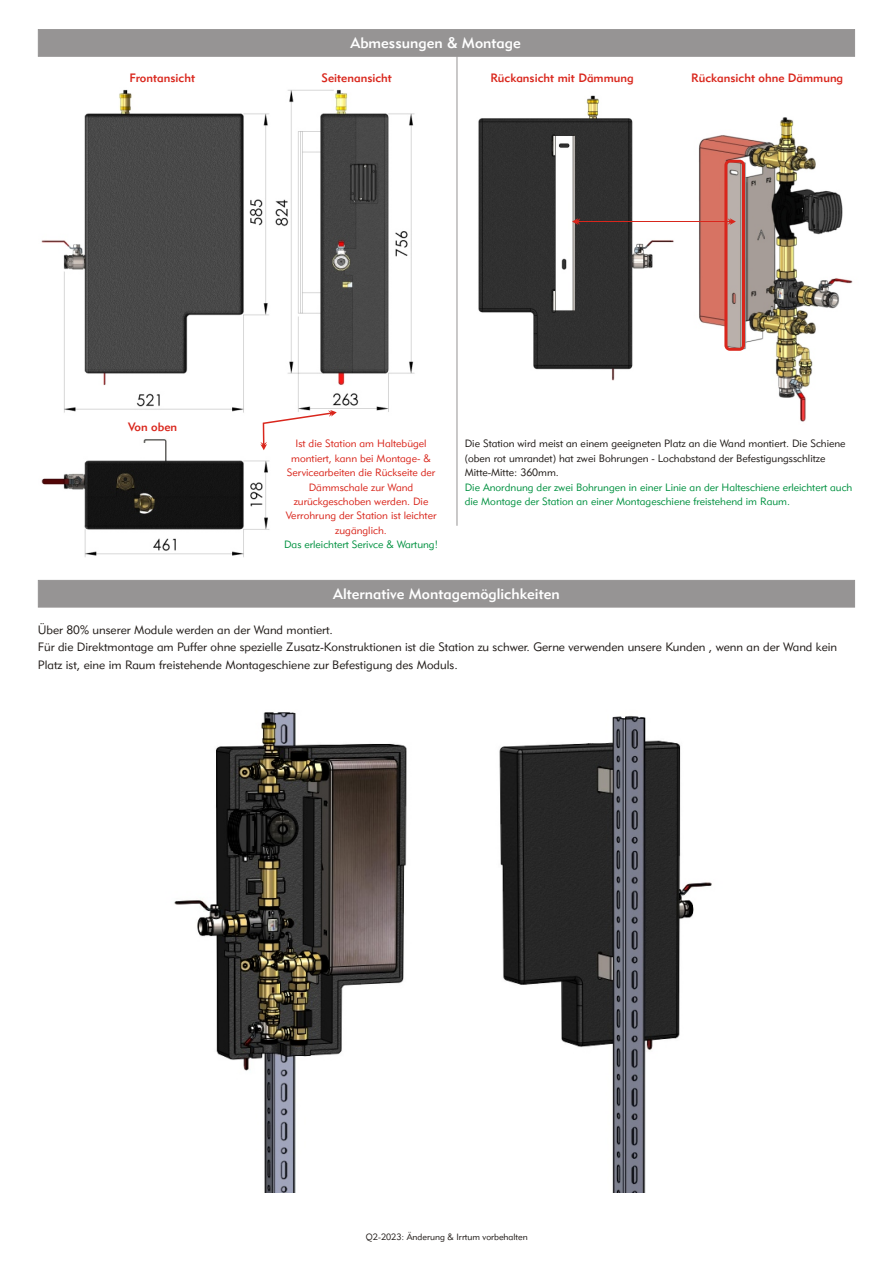
<style>
.page{position:relative;width:894px;height:1263px;background:#fff}
.page>*{position:absolute;margin:0;border:0;box-sizing:border-box;transform-origin:0 0}
.t1{font:15px "Geometr 415 Md BT";color:#fff}
.t2{font:12px/17.2px "Geometr 415 Lt BT";color:#1f1a17}
.t3{font:12px "Geometr 415 Md BT";color:#d9261c}
.t4{font:10.5px/14.4px "Geometr 415 Lt BT";color:#d9261c;text-align:center}
.t5{font:10.5px/14.4px "Geometr 415 Lt BT";color:#009140}
.t6{font:10.5px/14.4px "Geometr 415 Lt BT";color:#1f1a17}
.t7{font:9px "Geometr 415 Lt BT";color:#1f1a17}
</style>
<div class="page">
<img style="left:174px;top:712px;width:538px;height:480px">
<hr style="left:457px;top:56px;width:1px;height:470px;background:#969494">
<div style="left:38px;top:29px;width:817px;height:27px;background:#969494"></div>
<div style="left:38px;top:580px;width:817px;height:27px;background:#969494"></div>
<img style="left:478px;top:95px;width:196px;height:286px">
<img style="left:41px;top:89px;width:374px;height:468px">
<svg style="left:260px;top:410px;width:77px;height:40px"></svg>
<img style="left:698px;top:117px;width:155px;height:305px">
<svg style="left:572px;top:218px;width:8px;height:7px"></svg>
<hr style="left:575px;top:221px;width:158px;height:1px;background:#d9261c">
<svg style="left:728px;top:218px;width:8px;height:7px"></svg>
<div style="left:724px;top:160px;width:21px;height:191px;border:3px solid #d9261c;border-radius:4px"></div>
<p class="t1" style="left:351px;top:37px;width:172px">Abmessungen &amp; Montage</p>
<p class="t3" style="left:130px;top:73px;width:67px">Frontansicht</p>
<p class="t3" style="left:322px;top:73px;width:72px">Seitenansicht</p>
<p class="t3" style="left:490px;top:73px;width:145px">Rückansicht mit Dämmung</p>
<p class="t3" style="left:691px;top:73px;width:154px">Rückansicht ohne Dämmung</p>
<p class="t3" style="left:128px;top:422px;width:50px">Von oben</p>
<p class="t4" style="left:286px;top:437px;width:152px">Ist die Station am Haltebügel montiert, kann bei Montage- &amp;<br>Servicearbeiten die Rückseite der<br>Dämmschale zur Wand zurückgeschoben werden. Die<br>Verrohrung der Station ist leichter zugänglich.</p>
<p class="t5" style="left:284px;top:538px;width:155px">Das erleichtert Serivce &amp; Wartung!</p>
<p class="t6" style="left:465px;top:437px;width:382px">Die Station wird meist an einem geeigneten Platz an die Wand montiert. Die Schiene (oben rot umrandet) hat zwei Bohrungen - Lochabstand der Befestigungsschlitze<br>Mitte-Mitte: 360mm.</p>
<p class="t5" style="left:465px;top:481px;width:389px">Die Anordnung der zwei Bohrungen in einer Linie an der Halteschiene erleichtert auch die Montage der Station an einer Montageschiene freistehend im Raum.</p>
<p class="t1" style="left:333px;top:588px;width:228px">Alternative Montagemöglichkeiten</p>
<p class="t2" style="left:38px;top:622px;width:801px">Über 80% unserer Module werden an der Wand montiert.<br>Für die Direktmontage am Puffer ohne spezielle Zusatz-Konstruktionen ist die Station zu schwer. Gerne verwenden unsere Kunden , wenn an der Wand kein<br>Platz ist, eine im Raum freistehende Montageschiene zur Befestigung des Moduls.</p>
<p class="t7" style="left:366px;top:1233px;width:163px">Q2-2023: Änderung &amp; Irrtum vorbehalten</p>
</div>
